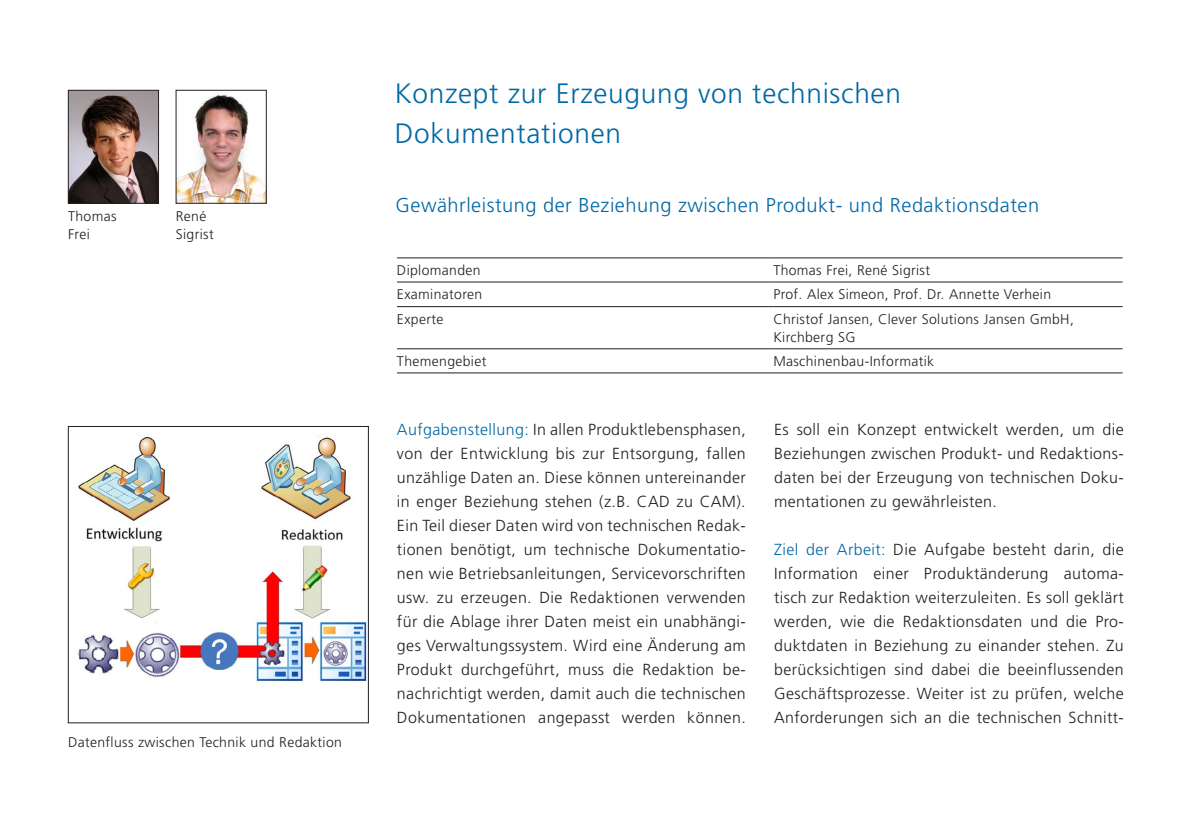
<style>
.page{position:relative;width:1191px;height:840px;background:#fff}
.page>*{position:absolute;margin:0;border:0;box-sizing:border-box;transform-origin:0 0}
.t1{font:300 28px/40px "Frutiger";letter-spacing:.025em;color:#0068a5}
.t2{font:300 20px "Frutiger";letter-spacing:.025em;color:#0068a5}
.t3{font:300 16px/24px "Frutiger";letter-spacing:.025em;color:#231f20;text-align:justify}
.t4{font:300 14px/18px "Frutiger";letter-spacing:.025em;color:#231f20}
.s1{color:#0068a5}
</style>
<div class="page">
<img style="left:178px;top:93px;width:86px;height:108px">
<img style="left:70px;top:92px;width:87px;height:109px">
<div style="left:68px;top:90px;width:91px;height:113px;border:1px solid #231f20"></div>
<img style="left:78px;top:433px;width:289px;height:249px">
<div style="left:68px;top:426px;width:301px;height:296px;border:1px solid #231f20"></div>
<hr style="left:397px;top:257px;width:376px;height:1px;background:#231f20">
<hr style="left:773px;top:257px;width:349px;height:1px;background:#231f20">
<hr style="left:397px;top:281px;width:376px;height:1px;background:#231f20">
<hr style="left:773px;top:281px;width:349px;height:1px;background:#231f20">
<hr style="left:397px;top:306px;width:376px;height:1px;background:#231f20">
<hr style="left:773px;top:306px;width:349px;height:1px;background:#231f20">
<hr style="left:397px;top:348px;width:376px;height:1px;background:#231f20">
<hr style="left:773px;top:348px;width:349px;height:1px;background:#231f20">
<hr style="left:397px;top:372px;width:376px;height:1px;background:#231f20">
<hr style="left:773px;top:372px;width:349px;height:1px;background:#231f20">
<p class="t4" style="left:68px;top:207px;width:50px">Thomas<br>Frei</p>
<p class="t4" style="left:176px;top:207px;width:39px">René<br>Sigrist</p>
<p class="t4" style="left:68px;top:733px;width:275px">Datenfluss zwischen Technik und Redaktion</p>
<h1 class="t1" style="left:395px;top:74px;width:507px">Konzept zur Erzeugung von technischen<br>Dokumentationen</h1>
<p class="t2" style="left:395px;top:194px;width:645px">Gewährleistung der Beziehung zwischen Produkt- und Redaktionsdaten</p>
<p class="t4" style="left:397px;top:261px;width:85px">Diplomanden</p>
<p class="t4" style="left:773px;top:261px;width:158px">Thomas Frei, René Sigrist</p>
<p class="t4" style="left:397px;top:285px;width:87px">Examinatoren</p>
<p class="t4" style="left:773px;top:285px;width:279px">Prof. Alex Simeon, Prof. Dr. Annette Verhein</p>
<p class="t4" style="left:397px;top:310px;width:48px">Experte</p>
<p class="t4" style="left:773px;top:310px;width:302px">Christof Jansen, Clever Solutions Jansen GmbH,<br>Kirchberg SG</p>
<p class="t4" style="left:397px;top:352px;width:91px">Themengebiet</p>
<p class="t4" style="left:773px;top:352px;width:162px">Maschinenbau-Informatik</p>
<p class="t3" style="left:397px;top:417px;width:350px"><span class="s1">Aufgabenstellung:</span> In allen Produktlebensphasen, von der Entwicklung bis zur Entsorgung, fallen unzählige Daten an. Diese können untereinander in enger Beziehung stehen (z.B. CAD zu CAM).<br>Ein Teil dieser Daten wird von technischen Redak&shy;tionen benötigt, um technische Dokumentatio&shy;nen wie Betriebsanleitungen, Servicevorschriften usw. zu erzeugen. Die Redaktionen verwenden für die Ablage ihrer Daten meist ein unabhängi&shy;ges Verwaltungssystem. Wird eine Änderung am Produkt durchgeführt, muss die Redaktion be&shy;nachrichtigt werden, damit auch die technischen Dokumentationen angepasst werden können.</p>
<p class="t3" style="left:774px;top:417px;width:351px">Es soll ein Konzept entwickelt werden, um die Beziehungen zwischen Produkt- und Redaktions&shy;daten bei der Erzeugung von technischen Doku&shy;mentationen zu gewährleisten.</p>
<p class="t3" style="left:774px;top:537px;width:351px"><span class="s1">Ziel der Arbeit:</span> Die Aufgabe besteht darin, die Information einer Produktänderung automa&shy;tisch zur Redaktion weiterzuleiten. Es soll geklärt werden, wie die Redaktionsdaten und die Pro&shy;duktdaten in Beziehung zu einander stehen. Zu berücksichtigen sind dabei die beeinflussenden Geschäftsprozesse. Weiter ist zu prüfen, welche Anforderungen sich an die technischen Schnitt-</p>
</div>
